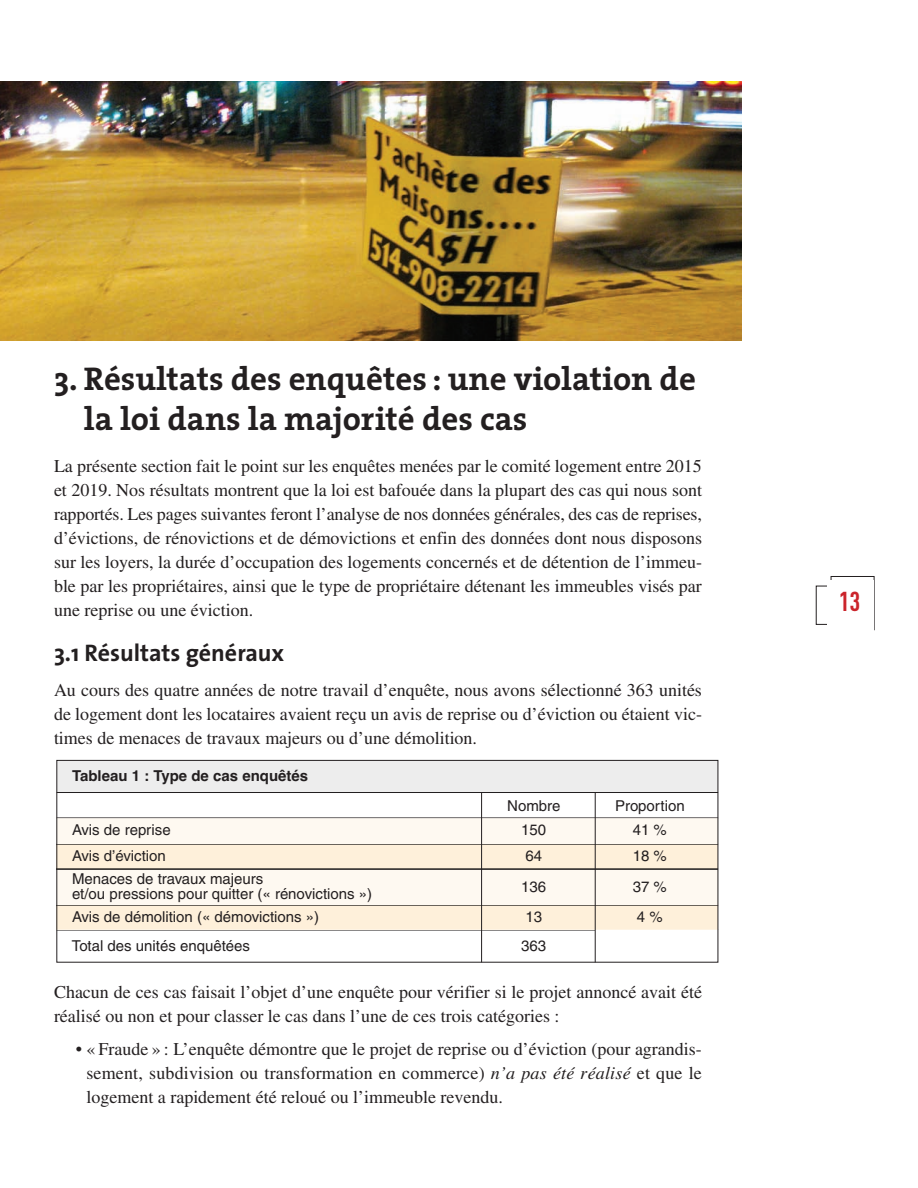
<style>
.page{position:relative;width:918px;height:1188px;background:#fff}
.page>*{position:absolute;margin:0;border:0;box-sizing:border-box;transform-origin:0 0}
.t1{font:700 33px/39.6px "The Serif";color:#231f20}
.t2{font:700 27px "DIN Cond";color:#cb242b}
.t3{font:700 24px "The Sans";color:#231f20}
.t4{font:18px/24px "Times";color:#231f20;text-align:justify}
.t5{font:15px/15.3px "Helvetica";color:#231f20}
.t6{font:700 15px "Helvetica";color:#231f20}
.s1{font-style:italic}
</style>
<div class="page">
<hr style="left:57px;top:792px;width:661px;height:1px;background:#231f20">
<hr style="left:57px;top:930px;width:661px;height:1px;background:#231f20">
<hr style="left:57px;top:929px;width:661px;height:1px;background:#fef4e4">
<div style="left:59px;top:818px;width:657px;height:87px;background:#fef9f1"></div>
<div style="left:57px;top:844px;width:661px;height:25px;background:#fef0da"></div>
<hr style="left:57px;top:844px;width:661px;height:1px;background:#69635b">
<hr style="left:57px;top:869px;width:661px;height:1px;background:#69635b">
<div style="left:57px;top:906px;width:661px;height:23px;background:#fef0da"></div>
<hr style="left:57px;top:905px;width:661px;height:1px;background:#69635b">
<div style="left:596px;top:930px;width:131px;height:42px;background:#fff"></div>
<hr style="left:595px;top:793px;width:1px;height:169px;background:#231f20">
<hr style="left:481px;top:793px;width:1px;height:169px;background:#231f20">
<div style="left:831px;top:576px;width:43px;height:54px;border:1px solid #231f20"></div>
<div style="left:827px;top:593px;width:47px;height:44px;background:#fff"></div>
<div style="left:827px;top:580px;width:47px;height:44px;background:#fff"></div>
<div style="left:57px;top:760px;width:660px;height:32px;background:#ededed"></div>
<div style="left:57px;top:760px;width:661px;height:202px;border:1px solid #231f20"></div>
<img style="left:0;top:81px;width:741px;height:260px">
<h1 class="t1" style="left:84px;top:363px;width:614px;text-indent:-30px">3. Résultats des enquêtes : une violation de la loi dans la majorité des cas</h1>
<p class="t4" style="left:54px;top:456px;width:650px">La présente section fait le point sur les enquêtes menées par le comité logement entre 2015 et 2019. Nos résultats montrent que la loi est bafouée dans la plupart des cas qui nous sont rapportés. Les pages suivantes feront l’analyse de nos données générales, des cas de reprises, d’évictions, de rénovictions et de démovictions et enfin des données dont nous disposons sur les loyers, la durée d’occupation des logements concernés et de détention de l’immeu&shy;ble par les propriétaires, ainsi que le type de propriétaire détenant les immeubles visés par une reprise ou une éviction.</p>
<h3 class="t3" style="left:54px;top:644px;width:232px">3.1 Résultats généraux</h3>
<p class="t4" style="left:54px;top:680px;width:650px">Au cours des quatre années de notre travail d’enquête, nous avons sélectionné 363 unités de logement dont les locataires avaient reçu un avis de reprise ou d’éviction ou étaient vic&shy;times de menaces de travaux majeurs ou d’une démolition.</p>
<p class="t6" style="left:72px;top:767px;width:238px">Tableau 1 : Type de cas enquêtés</p>
<p class="t5" style="left:507px;top:800px;width:55px">Nombre</p>
<p class="t5" style="left:615px;top:800px;width:71px">Proportion</p>
<p class="t5" style="left:72px;top:824px;width:100px">Avis de reprise</p>
<p class="t5" style="left:521px;top:824px;width:26px">150</p>
<p class="t5" style="left:633px;top:824px;width:36px">41 %</p>
<p class="t5" style="left:72px;top:850px;width:95px">Avis d’éviction</p>
<p class="t5" style="left:525px;top:850px;width:18px">64</p>
<p class="t5" style="left:633px;top:850px;width:36px">18 %</p>
<p class="t5" style="left:72px;top:873px;width:302px">Menaces de travaux majeurs<br>et/ou pressions pour quitter (« rénovictions »)</p>
<p class="t5" style="left:521px;top:880px;width:26px">136</p>
<p class="t5" style="left:633px;top:880px;width:36px">37 %</p>
<p class="t5" style="left:72px;top:911px;width:249px">Avis de démolition (« démovictions »)</p>
<p class="t5" style="left:525px;top:911px;width:18px">13</p>
<p class="t5" style="left:637px;top:911px;width:27px">4 %</p>
<p class="t5" style="left:72px;top:939px;width:179px">Total des unités enquêtées</p>
<p class="t5" style="left:521px;top:939px;width:26px">363</p>
<p class="t4" style="left:54px;top:981px;width:650px">Chacun de ces cas faisait l’objet d’une enquête pour vérifier si le projet annoncé avait été réalisé ou non et pour classer le cas dans l’une de ces trois catégories :</p>
<p class="t4" style="left:86px;top:1038px;width:617px;text-indent:-11px">• « Fraude » : L’enquête démontre que le projet de reprise ou d’éviction (pour agrandis&shy;sement, subdivision ou transformation en commerce) <span class="s1">n’a pas été réalisé</span> et que le logement a rapidement été reloué ou l’immeuble revendu.</p>
<h2 class="t2" style="left:839px;top:591px;width:23px">13</h2>
</div>
